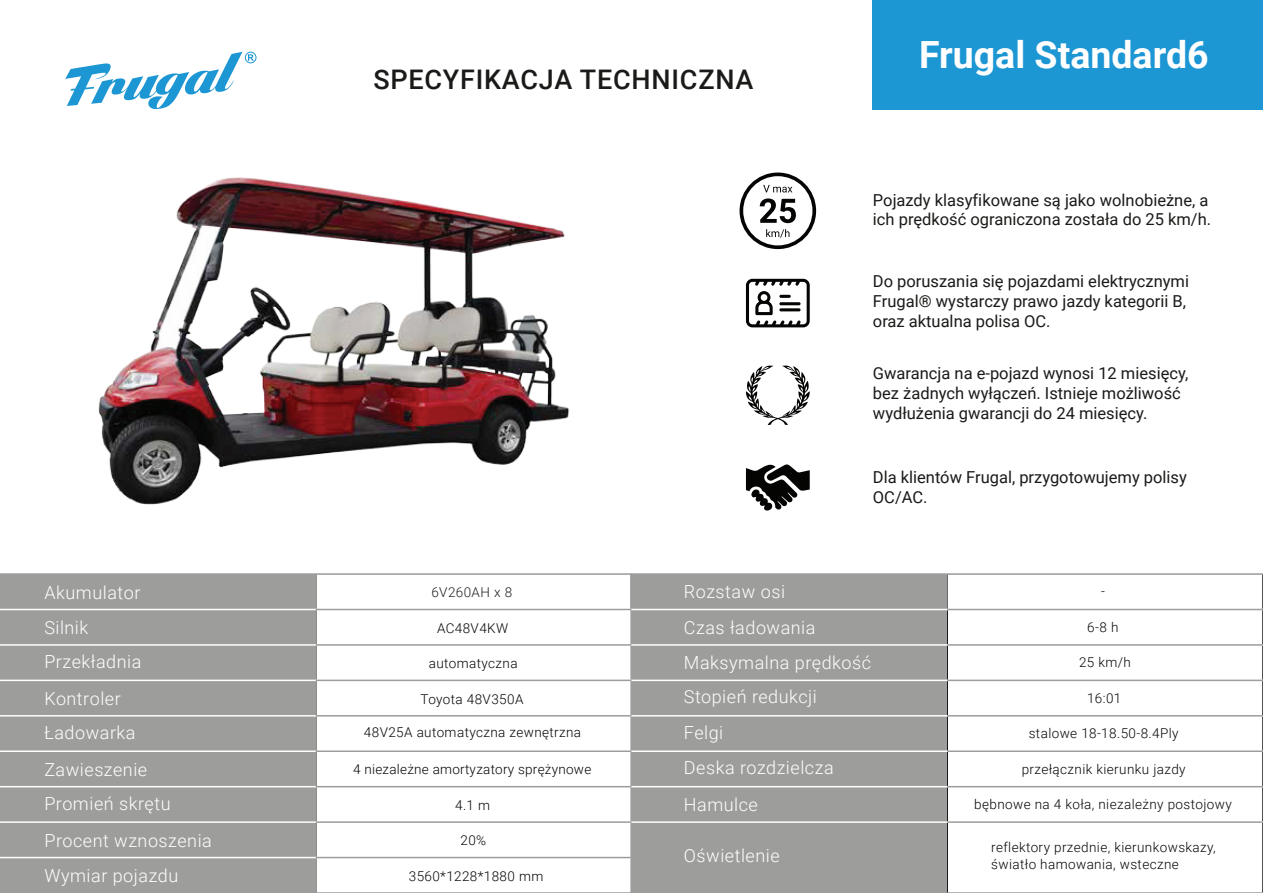
<style>
.page{position:relative;width:1263px;height:893px;background:#fff}
.page>*{position:absolute;margin:0;border:0;box-sizing:border-box;transform-origin:0 0}
.t1{font:700 37.5px "Roboto";color:#fff}
.t2{font:500 27px "Roboto";letter-spacing:.03em;color:#1a1a18}
.t3{font:300 18px/35.4px "Roboto";letter-spacing:.03em;color:#fff}
.t4{font:16.5px/19.8px "Roboto";color:#1a1a18}
.t5{font:300 13.5px/16.2px "Roboto";letter-spacing:.03em;color:#040503}
.t6{font:300 13.5px "Roboto";letter-spacing:.03em;color:#231f20}
</style>
<div class="page">
<div style="left:873px;top:0;width:390px;height:109px;background:#1d96d4"></div>
<svg style="left:739px;top:173px;width:77px;height:76px"></svg>
<svg style="left:746px;top:279px;width:64px;height:48px"></svg>
<svg style="left:746px;top:464px;width:64px;height:47px"></svg>
<svg style="left:746px;top:366px;width:64px;height:59px"></svg>
<hr style="left:946px;top:574px;width:2px;height:319px;background:#1a1a18">
<hr style="left:1262px;top:574px;width:1px;height:319px;background:#1a1a18">
<div style="left:0;top:574px;width:316px;height:35px;background:#9d9d9c"></div>
<div style="left:0;top:573px;width:316px;height:37px;border:2px solid #9d9d9c"></div>
<div style="left:0;top:609px;width:316px;height:36px;background:#9d9d9c"></div>
<div style="left:0;top:645px;width:316px;height:35px;background:#9d9d9c"></div>
<div style="left:0;top:680px;width:316px;height:36px;background:#9d9d9c"></div>
<div style="left:0;top:716px;width:316px;height:35px;background:#9d9d9c"></div>
<div style="left:0;top:751px;width:316px;height:36px;background:#9d9d9c"></div>
<div style="left:0;top:787px;width:316px;height:35px;background:#9d9d9c"></div>
<div style="left:631px;top:787px;width:316px;height:35px;background:#9d9d9c"></div>
<div style="left:0;top:822px;width:316px;height:35px;background:#9d9d9c"></div>
<div style="left:0;top:857px;width:316px;height:36px;background:#9d9d9c"></div>
<div style="left:0;top:857px;width:316px;height:36px;border:2px solid #9d9d9c"></div>
<div style="left:630px;top:573px;width:317px;height:37px;background:#9d9d9c;border:2px solid #9d9d9c"></div>
<div style="left:631px;top:609px;width:316px;height:36px;background:#9d9d9c"></div>
<div style="left:631px;top:645px;width:316px;height:35px;background:#9d9d9c"></div>
<div style="left:631px;top:680px;width:316px;height:36px;background:#9d9d9c"></div>
<div style="left:631px;top:716px;width:316px;height:35px;background:#9d9d9c"></div>
<div style="left:631px;top:751px;width:316px;height:36px;background:#9d9d9c"></div>
<div style="left:631px;top:822px;width:316px;height:71px;background:#9d9d9c"></div>
<hr style="left:0;top:609px;width:1263px;height:1px;background:#fff">
<hr style="left:0;top:644px;width:1263px;height:2px;background:#fff">
<hr style="left:0;top:680px;width:1263px;height:1px;background:#fff">
<hr style="left:0;top:715px;width:1263px;height:1px;background:#fff">
<hr style="left:0;top:750px;width:1263px;height:2px;background:#fff">
<hr style="left:0;top:786px;width:1263px;height:1px;background:#fff">
<hr style="left:0;top:821px;width:1263px;height:2px;background:#fff">
<hr style="left:0;top:857px;width:631px;height:1px;background:#fff">
<hr style="left:316px;top:573px;width:315px;height:2px;background:#9d9d9c">
<hr style="left:316px;top:609px;width:315px;height:1px;background:#9d9d9c">
<hr style="left:316px;top:644px;width:315px;height:2px;background:#9d9d9c">
<hr style="left:316px;top:680px;width:315px;height:1px;background:#9d9d9c">
<hr style="left:316px;top:715px;width:315px;height:1px;background:#9d9d9c">
<hr style="left:316px;top:750px;width:315px;height:2px;background:#9d9d9c">
<hr style="left:316px;top:786px;width:315px;height:1px;background:#9d9d9c">
<hr style="left:316px;top:821px;width:315px;height:2px;background:#9d9d9c">
<hr style="left:316px;top:857px;width:315px;height:1px;background:#9d9d9c">
<hr style="left:316px;top:892px;width:315px;height:1px;background:#9d9d9c">
<hr style="left:947px;top:573px;width:316px;height:2px;background:#9d9d9c">
<hr style="left:947px;top:609px;width:316px;height:1px;background:#9d9d9c">
<hr style="left:947px;top:644px;width:316px;height:2px;background:#9d9d9c">
<hr style="left:947px;top:680px;width:316px;height:1px;background:#9d9d9c">
<hr style="left:947px;top:715px;width:316px;height:1px;background:#9d9d9c">
<hr style="left:947px;top:750px;width:316px;height:2px;background:#9d9d9c">
<hr style="left:947px;top:786px;width:316px;height:1px;background:#9d9d9c">
<hr style="left:947px;top:821px;width:316px;height:2px;background:#9d9d9c">
<hr style="left:947px;top:892px;width:316px;height:1px;background:#9d9d9c">
<svg style="left:65px;top:52px;width:191px;height:57px"></svg>
<img style="left:98px;top:177px;width:471px;height:328px">
<h2 class="t2" style="left:373px;top:60px;width:382px">SPECYFIKACJA TECHNICZNA</h2>
<h1 class="t1" style="left:919px;top:29px;width:291px">Frugal Standard6</h1>
<p class="t4" style="left:873px;top:189px;width:340px">Pojazdy klasyfikowane są jako wolnobieżne, a ich prędkość ograniczona została do 25 km/h.</p>
<p class="t4" style="left:873px;top:271px;width:318px">Do poruszania się pojazdami elektrycznymi<br>Frugal® wystarczy prawo jazdy kategorii B, oraz aktualna polisa OC.</p>
<p class="t4" style="left:873px;top:363px;width:317px">Gwarancja na e-pojazd wynosi 12 miesięcy, bez żadnych wyłączeń. Istnieje możliwość wydłużenia gwarancji do 24 miesięcy.</p>
<p class="t4" style="left:873px;top:466px;width:315px">Dla klientów Frugal, przygotowujemy polisy<br>OC/AC.</p>
<p class="t3" style="left:684px;top:573px;width:189px">Rozstaw osi<br>Czas ładowania<br>Maksymalna prędkość<br>Stopień redukcji<br>Felgi<br>Deska rozdzielcza<br>Hamulce</p>
<p class="t3" style="left:684px;top:837px;width:97px">Oświetlenie</p>
<p class="t3" style="left:44px;top:574px;width:97px">Akumulator</p>
<p class="t5" style="left:1101px;top:583px;width:5px">-</p>
<p class="t5" style="left:1087px;top:618px;width:33px">6-8 h</p>
<p class="t5" style="left:1079px;top:654px;width:53px">25 km/h</p>
<p class="t5" style="left:1087px;top:689px;width:36px">16:01</p>
<p class="t5" style="left:1029px;top:725px;width:151px">stalowe 18-18.50-8.4Ply</p>
<p class="t5" style="left:1022px;top:760px;width:165px">przełącznik kierunku jazdy</p>
<p class="t5" style="left:974px;top:795px;width:259px">bębnowe na 4 koła, niezależny postojowy</p>
<p class="t5" style="left:991px;top:839px;width:226px">reflektory przednie, kierunkowskazy, światło hamowania, wsteczne</p>
<p class="t6" style="left:431px;top:583px;width:82px">6V260AH x 8</p>
<p class="t3" style="left:44px;top:610px;width:99px;line-height:33.9px">Silnik<br>Przekładnia</p>
<p class="t3" style="left:44px;top:681px;width:93px;line-height:33.9px">Kontroler<br>Ładowarka</p>
<p class="t3" style="left:44px;top:752px;width:128px;line-height:33.9px">Zawieszenie<br>Promień skrętu</p>
<p class="t3" style="left:44px;top:822px;width:169px">Procent wznoszenia<br>Wymiar pojazdu</p>
<p class="t5" style="left:437px;top:619px;width:73px">AC48V4KW</p>
<p class="t5" style="left:429px;top:655px;width:90px">automatyczna</p>
<p class="t5" style="left:420px;top:690px;width:104px">Toyota 48V350A</p>
<p class="t5" style="left:364px;top:724px;width:219px">48V25A automatyczna zewnętrzna</p>
<p class="t5" style="left:353px;top:761px;width:240px">4 niezależne amortyzatory sprężynowe</p>
<p class="t5" style="left:455px;top:796px;width:37px">4.1 m</p>
<p class="t5" style="left:460px;top:832px;width:27px">20%</p>
<p class="t5" style="left:409px;top:867px;width:136px">3560*1228*1880 mm</p>
</div>
